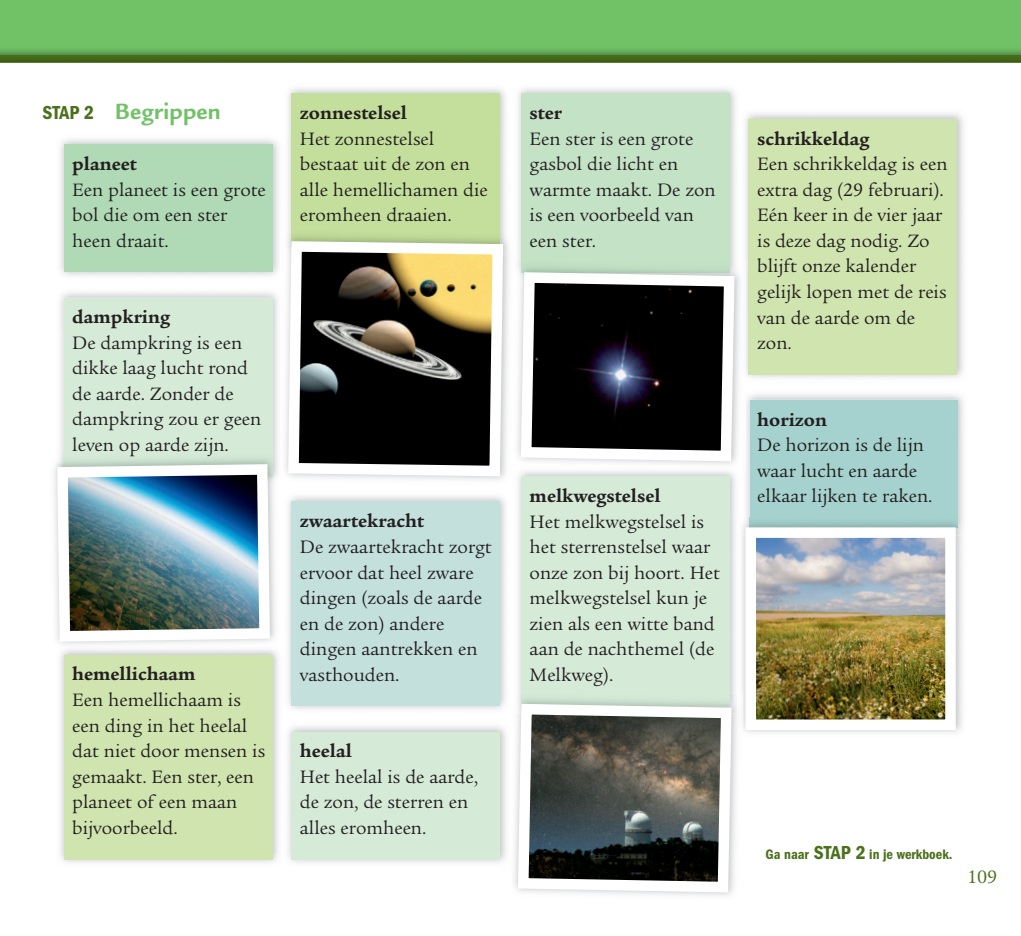
<style>
.page{position:relative;width:1021px;height:936px;background:#fff}
.page>*{position:absolute;margin:0;border:0;box-sizing:border-box;transform-origin:0 0}
.t1{font:700 24px "Legacy Sans Std";letter-spacing:.01em;color:#71c167}
.t2{font:19.5px/25.5px "Legacy Serif Std";color:#231f20}
.t3{font:700 19.5px "Legacy Serif Std";color:#231f20}
.t4{font:19.5px "ITC Franklin Gothic Std Dm Cd";color:#4b711c}
.t5{font:19.5px "Legacy Serif Std";color:#4b711c}
.t6{font:14.25px "ITC Franklin Gothic Std Dm Cd";color:#4b711c}
.s1{font-size:19.5px}
</style>
<div class="page">
<div style="left:0;top:0;width:1020px;height:66px;background:#71c167"></div>
<svg style="left:1px;top:50px;width:1019px;height:16px;background:#6f9757"></svg>
<div style="left:521px;top:476px;width:208px;height:230px;background:#d5ead7"></div>
<div style="left:291px;top:502px;width:209px;height:204px;background:#c3e0dd"></div>
<div style="left:64px;top:298px;width:208px;height:178px;background:#d5ead7"></div>
<div style="left:291px;top:731px;width:209px;height:128px;background:#d5ead7"></div>
<img style="left:60px;top:139px;width:219px;height:137px">
<div style="left:64px;top:145px;width:208px;height:127px;background:#afdab5"></div>
<img style="left:746px;top:394px;width:218px;height:44px">
<img style="left:957px;top:438px;width:6px;height:79px">
<div style="left:749px;top:400px;width:208px;height:127px;background:#a5d2ce"></div>
<div style="left:748px;top:119px;width:209px;height:255px;background:#cfe4ae"></div>
<img style="left:518px;top:88px;width:218px;height:40px">
<img style="left:729px;top:128px;width:7px;height:134px">
<div style="left:521px;top:94px;width:208px;height:178px;background:#c3e2c6"></div>
<div style="left:291px;top:94px;width:209px;height:153px;background:#c4df9b"></div>
<img style="left:60px;top:650px;width:219px;height:213px">
<div style="left:64px;top:655px;width:208px;height:204px;background:#cfe4ae"></div>
<svg style="left:285px;top:236px;width:223px;height:244px"></svg>
<img style="left:742px;top:535px;width:220px;height:198px">
<img style="left:742px;top:517px;width:222px;height:18px">
<img style="left:749px;top:517px;width:208px;height:10px">
<img style="left:756px;top:538px;width:188px;height:181px">
<div style="left:745px;top:527px;width:210px;height:203px;border:10px solid #fff"></div>
<img style="left:59px;top:454px;width:219px;height:24px">
<img style="left:64px;top:454px;width:208px;height:5px">
<img style="left:54px;top:459px;width:221px;height:186px">
<svg style="left:514px;top:698px;width:223px;height:198px"></svg>
<img style="left:517px;top:262px;width:219px;height:5px">
<img style="left:521px;top:262px;width:208px;height:5px">
<svg style="left:517px;top:267px;width:223px;height:198px"></svg>
<svg style="left:0;top:50px;width:1px;height:16px"></svg>
<p class="t1" style="left:115px;top:103px;width:107px">Begrippen</p>
<p class="t3" style="left:72px;top:156px;width:66px">planeet</p>
<p class="t2" style="left:72px;top:178px;width:195px">Een planeet is een grote bol die om een ster heen draait.</p>
<p class="t4" style="left:43px;top:106px;width:53px">STAP 2</p>
<p class="t3" style="left:72px;top:309px;width:99px">dampkring</p>
<p class="t2" style="left:72px;top:331px;width:191px">De dampkring is een dikke laag lucht rond de aarde. Zonder de dampkring zou er geen leven op aarde zijn.</p>
<p class="t3" style="left:72px;top:666px;width:125px">hemellichaam</p>
<p class="t2" style="left:72px;top:688px;width:194px">Een hemellichaam is een ding in het heelal dat niet door mensen is gemaakt. Een ster, een planeet of een maan bijvoorbeeld.</p>
<p class="t3" style="left:300px;top:105px;width:109px">zonnestelsel</p>
<p class="t2" style="left:300px;top:127px;width:189px">Het zonnestelsel bestaat uit de zon en alle hemellichamen die eromheen draaien.</p>
<p class="t3" style="left:300px;top:513px;width:125px">zwaartekracht</p>
<p class="t2" style="left:300px;top:535px;width:193px">De zwaartekracht zorgt ervoor dat heel zware dingen (zoals de aarde en de zon) andere dingen aantrekken en vasthouden.</p>
<p class="t3" style="left:300px;top:743px;width:54px">heelal</p>
<p class="t2" style="left:300px;top:765px;width:180px">Het heelal is de aarde, de zon, de sterren en alles eromheen.</p>
<p class="t3" style="left:529px;top:105px;width:34px">ster</p>
<p class="t2" style="left:529px;top:128px;width:188px">Een ster is een grote gasbol die licht en warmte maakt. De zon is een voorbeeld van een ster.</p>
<p class="t3" style="left:529px;top:488px;width:132px">melkwegstelsel</p>
<p class="t2" style="left:529px;top:510px;width:192px">Het melkwegstelsel is het sterrenstelsel waar onze zon bij hoort. Het melkwegstelsel kun je zien als een witte band aan de nachthemel (de<br>Melkweg).</p>
<p class="t3" style="left:757px;top:131px;width:114px">schrikkeldag</p>
<p class="t2" style="left:757px;top:153px;width:192px">Een schrikkeldag is een extra dag (29 februari).<br>Eén keer in de vier jaar is deze dag nodig. Zo blijft onze kalender gelijk lopen met de reis van de aarde om de zon.</p>
<p class="t3" style="left:757px;top:411px;width:71px">horizon</p>
<p class="t2" style="left:757px;top:434px;width:177px">De horizon is de lijn waar lucht en aarde elkaar lijken te raken.</p>
<p class="t6" style="left:765px;top:849px;width:188px">Ga naar <span class="s1">STAP 2</span> in je werkboek.</p>
<p class="t5" style="left:967px;top:869px;width:32px">109</p>
</div>
